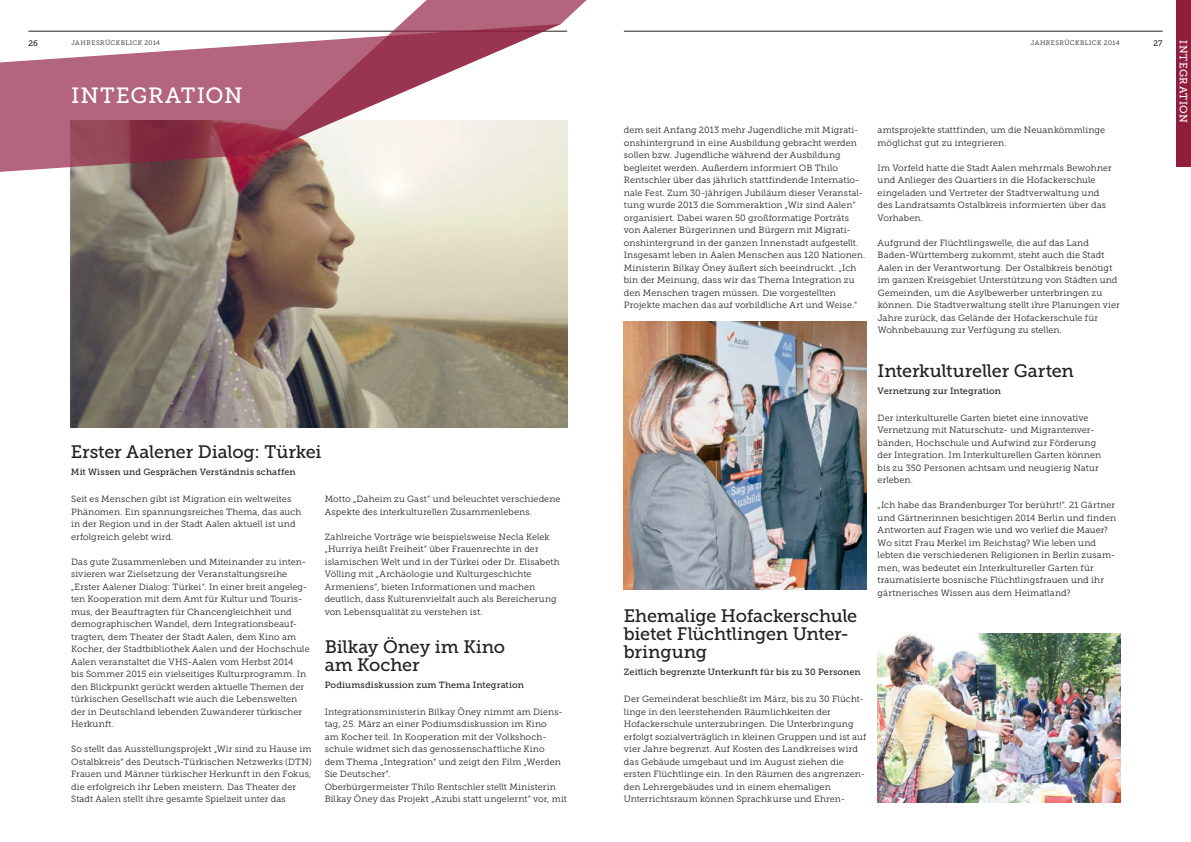
<style>
.page{position:relative;width:1191px;height:842px;background:#fff}
.page>*{position:absolute;margin:0;border:0;box-sizing:border-box;transform-origin:0 0}
.t1{font:22px "Museo Slab 500";letter-spacing:.04em;color:#fff}
.t2{font:18px/18px "Museo Slab 500";letter-spacing:-.01em;color:#231f20}
.t3{font:10.5px "Museo Slab 500";letter-spacing:.05em;color:#fff}
.t4{font:9px/12.5px "Museo Slab 300";letter-spacing:.01em;color:#231f20}
.t5{font:9px "Museo Slab 500";letter-spacing:.015em;color:#231f20}
.t6{font:8px "Museo Slab 500";color:#231f20}
.t7{font:6.5px "Museo Slab 300";letter-spacing:.065em;color:#231f20}
</style>
<div class="page">
<hr style="left:624px;top:31px;width:538px;height:1px;background:#231f20">
<img style="left:71px;top:154px;width:496px;height:273px">
<img style="left:624px;top:321px;width:242px;height:269px">
<svg style="left:0;top:30px;width:561px;height:143px;fill:#b2657c"></svg>
<svg style="left:259px;top:0;width:391px;height:154px"></svg>
<div style="left:1176px;top:0;width:15px;height:167px;background:#8e1d3e"></div>
<img style="left:878px;top:633px;width:242px;height:169px">
<p class="t7" style="left:71px;top:39px;width:90px">JAHRESRÜCKBLICK 2014</p>
<p class="t7" style="left:1030px;top:39px;width:90px">JAHRESRÜCKBLICK 2014</p>
<p class="t6" style="left:28px;top:38px;width:11px">26</p>
<p class="t6" style="left:1153px;top:38px;width:11px">27</p>
<p class="t3" style="left:1189px;top:40px;width:84px;rotate:90deg">INTEGRATION</p>
<h1 class="t1" style="left:71px;top:84px;width:173px">INTEGRATION</h1>
<h2 class="t2" style="left:71px;top:443px;width:252px">Erster Aalener Dialog: Türkei</h2>
<p class="t5" style="left:71px;top:467px;width:226px">Mit Wissen und Gesprächen Verständnis schaffen</p>
<p class="t4" style="left:71px;top:493px;width:232px">Seit es Menschen gibt ist Migration ein weltweites Phänomen. Ein spannungsreiches Thema, das auch in der Region und in der Stadt Aalen aktuell ist und erfolgreich gelebt wird.</p>
<p class="t4" style="left:71px;top:555px;width:240px">Das gute Zusammenleben und Miteinander zu inten&shy;sivieren war Zielsetzung der Veranstaltungsreihe „Erster Aalener Dialog: Türkei“. In einer breit angeleg&shy;ten Kooperation mit dem Amt für Kultur und Touris&shy;mus, der Beauftragten für Chancengleichheit und demographischen Wandel, dem Integrationsbeauf&shy;tragten, dem Theater der Stadt Aalen, dem Kino am Kocher, der Stadtbibliothek Aalen und der Hochschule Aalen veranstaltet die VHS-Aalen vom Herbst 2014<br>bis Sommer 2015 ein vielseitiges Kulturprogramm. In den Blickpunkt gerückt werden aktuelle Themen der türkischen Gesellschaft wie auch die Lebenswelten der in Deutschland lebenden Zuwanderer türkischer Herkunft.</p>
<p class="t4" style="left:71px;top:743px;width:242px">So stellt das Ausstellungsprojekt „Wir sind zu Hause im Ostalbkreis“ des Deutsch-Türkischen Netzwerks (DTN)<br>Frauen und Männer türkischer Herkunft in den Fokus, die erfolgreich ihr Leben meistern. Das Theater der Stadt Aalen stellt ihre gesamte Spielzeit unter das</p>
<p class="t4" style="left:325px;top:493px;width:237px">Motto „Daheim zu Gast“ und beleuchtet verschiedene<br>Aspekte des interkulturellen Zusammenlebens.</p>
<p class="t4" style="left:325px;top:530px;width:237px">Zahlreiche Vorträge wie beispielsweise Necla Kelek „Hurriya heißt Freiheit“ über Frauenrechte in der islamischen Welt und in der Türkei oder Dr. Elisabeth Völling mit „Archäologie und Kulturgeschichte Armeniens“, bieten Informationen und machen deutlich, dass Kulturenvielfalt auch als Bereicherung von Lebensqualität zu verstehen ist.</p>
<h2 class="t2" style="left:325px;top:638px;width:182px">Bilkay Öney im Kino am Kocher</h2>
<p class="t5" style="left:325px;top:680px;width:201px">Podiumsdiskussion zum Thema Integration</p>
<p class="t4" style="left:325px;top:705px;width:244px">Integrationsministerin Bilkay Öney nimmt am Diens&shy;tag, 25. März an einer Podiumsdiskussion im Kino<br>am Kocher teil. In Kooperation mit der Volkshoch&shy;schule widmet sich das genossenschaftliche Kino<br>dem Thema „Integration“ und zeigt den Film „Werden Sie Deutscher“.<br>Oberbürgermeister Thilo Rentschler stellt Ministerin Bilkay Öney das Projekt „Azubi statt ungelernt“ vor, mit</p>
<p class="t4" style="left:624px;top:124px;width:243px">dem seit Anfang 2013 mehr Jugendliche mit Migrati&shy;onshintergrund in eine Ausbildung gebracht werden sollen bzw. Jugendliche während der Ausbildung begleitet werden. Außerdem informiert OB Thilo Rentschler über das jährlich stattfindende Internatio&shy;nale Fest. Zum 30-jährigen Jubiläum dieser Veranstal&shy;tung wurde 2013 die Sommeraktion „Wir sind Aalen“ organisiert. Dabei waren 50 großformatige Porträts von Aalener Bürgerinnen und Bürgern mit Migrati&shy;onshintergrund in der ganzen Innenstadt aufgestellt.<br>Insgesamt leben in Aalen Menschen aus 120 Nationen.<br>Ministerin Bilkay Öney äußert sich beeindruckt. „Ich bin der Meinung, dass wir das Thema Integration zu den Menschen tragen müssen. Die vorgestellten Projekte machen das auf vorbildliche Art und Weise.“</p>
<h2 class="t2" style="left:624px;top:607px;width:235px">Ehemalige Hofackerschule bietet Flüchtlingen Unter&shy;bringung</h2>
<p class="t5" style="left:624px;top:667px;width:238px">Zeitlich begrenzte Unterkunft für bis zu 30 Personen</p>
<p class="t4" style="left:624px;top:693px;width:244px">Der Gemeinderat beschließt im März, bis zu 30 Flücht&shy;linge in den leerstehenden Räumlichkeiten der Hofackerschule unterzubringen. Die Unterbringung erfolgt sozialverträglich in kleinen Gruppen und ist auf vier Jahre begrenzt. Auf Kosten des Landkreises wird das Gebäude umgebaut und im August ziehen die ersten Flüchtlinge ein. In den Räumen des angrenzen&shy;den Lehrergebäudes und in einem ehemaligen Unterrichtsraum können Sprachkurse und Ehren-</p>
<p class="t4" style="left:877px;top:124px;width:229px">amtsprojekte stattfinden, um die Neuankömmlinge möglichst gut zu integrieren.</p>
<p class="t4" style="left:877px;top:162px;width:236px">Im Vorfeld hatte die Stadt Aalen mehrmals Bewohner und Anlieger des Quartiers in die Hofackerschule eingeladen und Vertreter der Stadtverwaltung und des Landratsamts Ostalbkreis informierten über das Vorhaben.</p>
<p class="t4" style="left:877px;top:237px;width:243px">Aufgrund der Flüchtlingswelle, die auf das Land Baden-Württemberg zukommt, steht auch die Stadt Aalen in der Verantwortung. Der Ostalbkreis benötigt im ganzen Kreisgebiet Unterstützung von Städten und Gemeinden, um die Asylbewerber unterbringen zu können. Die Stadtverwaltung stellt ihre Planungen vier Jahre zurück, das Gelände der Hofackerschule für Wohnbebauung zur Verfügung zu stellen.</p>
<h2 class="t2" style="left:877px;top:362px;width:198px">Interkultureller Garten</h2>
<p class="t5" style="left:877px;top:386px;width:125px">Vernetzung zur Integration</p>
<p class="t4" style="left:877px;top:411px;width:225px">Der interkulturelle Garten bietet eine innovative Vernetzung mit Naturschutz- und Migrantenver&shy;bänden, Hochschule und Aufwind zur Förderung der Integration. Im Interkulturellen Garten können bis zu 350 Personen achtsam und neugierig Natur erleben.</p>
<p class="t4" style="left:877px;top:499px;width:240px">„Ich habe das Brandenburger Tor berührt!“. 21 Gärtner und Gärtnerinnen besichtigen 2014 Berlin und finden Antworten auf Fragen wie und wo verlief die Mauer?<br>Wo sitzt Frau Merkel im Reichstag? Wie leben und lebten die verschiedenen Religionen in Berlin zusam&shy;men, was bedeutet ein Interkultureller Garten für traumatisierte bosnische Flüchtlingsfrauen und ihr gärtnerisches Wissen aus dem Heimatland?</p>
</div>
